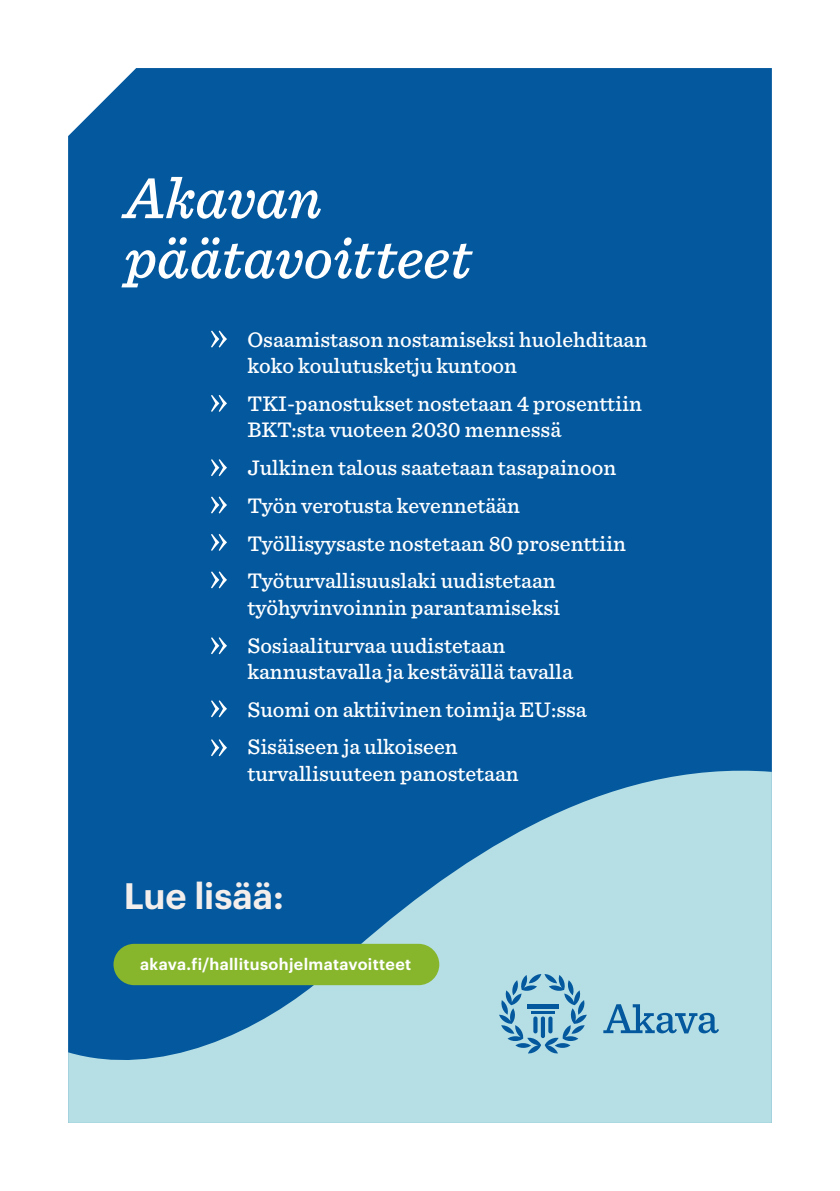
<style>
.page{position:relative;width:840px;height:1191px;background:#fff}
.page>*{position:absolute;margin:0;border:0;box-sizing:border-box;transform-origin:0 0}
.Pääotsikko{font:italic 500 60px/60px "Sentinel";letter-spacing:-.01em;color:#fff}
.t1{font:600 36px "Graphik";color:#f3eeeb}
.Otsikko_Ratkaisut{font:500 22px/26.4px "Sentinel";color:#fff}
.t2{font:600 16px "Graphik";letter-spacing:.02em;color:#fff}
</style>
<div class="page">
<div style="left:68px;top:68px;width:703px;height:690px;background:#03589e"></div>
<svg style="left:68px;top:758px;width:703px;height:365px;background:#6aa6c7"></svg>
<div style="left:113px;top:943px;width:326px;height:42px;background:#87b62d;border-radius:21px"></div>
<svg style="left:603px;top:1004px;width:115px;height:29px;background:#79b2cd"></svg>
<svg style="left:499px;top:973px;width:87px;height:81px;background:#82b8d0"></svg>
<svg style="left:211px;top:330px;width:16px;height:17px"></svg>
<svg style="left:211px;top:395px;width:16px;height:17px"></svg>
<svg style="left:211px;top:459px;width:16px;height:17px"></svg>
<svg style="left:211px;top:496px;width:16px;height:17px"></svg>
<svg style="left:211px;top:534px;width:16px;height:17px"></svg>
<svg style="left:211px;top:571px;width:16px;height:17px"></svg>
<svg style="left:211px;top:637px;width:16px;height:17px"></svg>
<svg style="left:211px;top:700px;width:16px;height:17px"></svg>
<svg style="left:211px;top:739px;width:16px;height:17px"></svg>
<p class="Pääotsikko" style="left:125px;top:165px;width:348px">Akavan päätavoitteet</p>
<p class="Otsikko_Ratkaisut" style="left:247px;top:325px;width:401px">Osaamistason nostamiseksi huolehditaan koko koulutusketju kuntoon</p>
<p class="Otsikko_Ratkaisut" style="left:247px;top:389px;width:396px">TKI-panostukset nostetaan 4 prosenttiin<br>BKT:sta vuoteen 2030 mennessä</p>
<p class="Otsikko_Ratkaisut" style="left:247px;top:453px;width:370px">Julkinen talous saatetaan tasapainoon</p>
<p class="Otsikko_Ratkaisut" style="left:247px;top:491px;width:274px">Työn verotusta kevennetään</p>
<p class="Otsikko_Ratkaisut" style="left:247px;top:529px;width:379px">Työllisyysaste nostetaan 80 prosenttiin</p>
<p class="Otsikko_Ratkaisut" style="left:247px;top:566px;width:314px">Työturvallisuuslaki uudistetaan työhyvinvoinnin parantamiseksi</p>
<p class="Otsikko_Ratkaisut" style="left:247px;top:630px;width:327px">Sosiaaliturvaa uudistetaan kannustavalla ja kestävällä tavalla</p>
<p class="Otsikko_Ratkaisut" style="left:247px;top:695px;width:340px">Suomi on aktiivinen toimija EU:ssa</p>
<p class="Otsikko_Ratkaisut" style="left:247px;top:732px;width:272px">Sisäiseen ja ulkoiseen turvallisuuteen panostetaan</p>
<p class="t1" style="left:124px;top:868px;width:161px">Lue lisää:</p>
<p class="t2" style="left:140px;top:952px;width:272px">akava.fi/hallitusohjelmatavoitteet</p>
</div>
